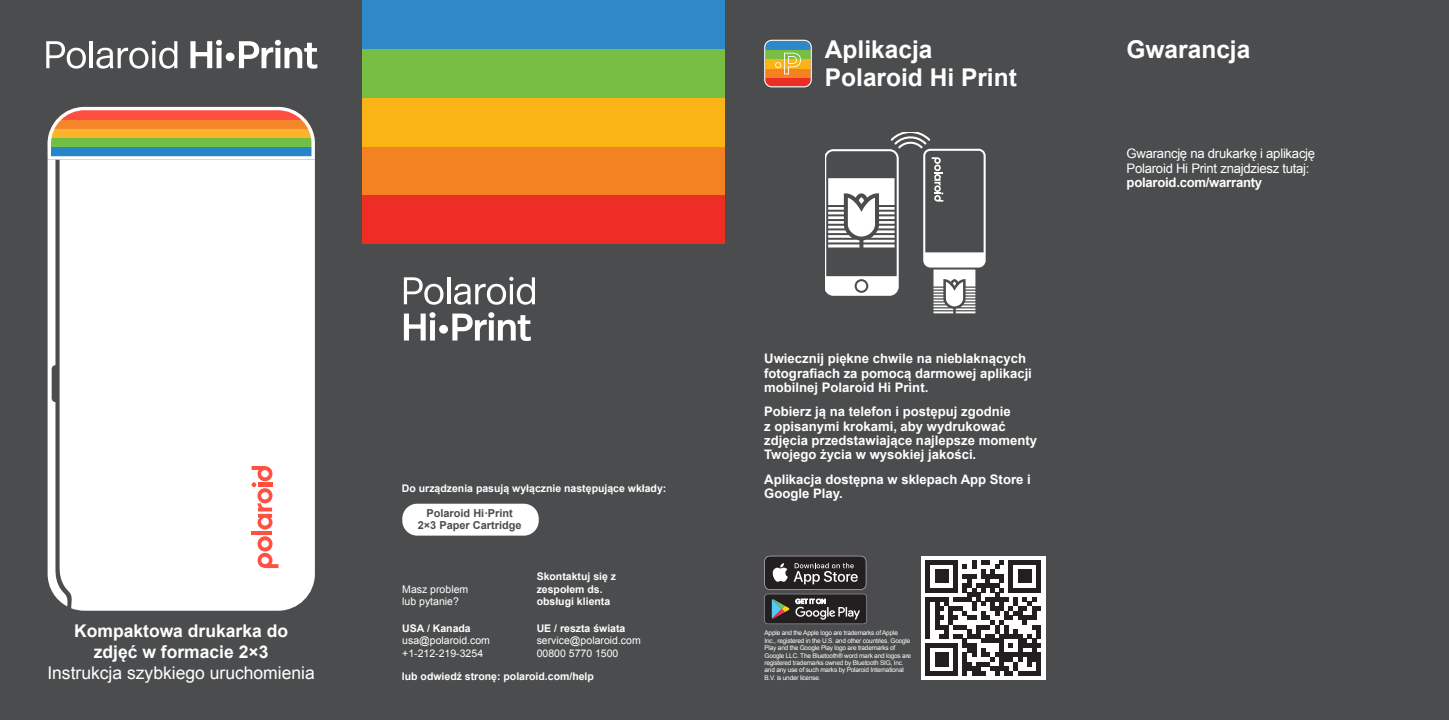
<style>
.page{position:relative;width:1449px;height:720px;background:#fff}
.page>*{position:absolute;margin:0;border:0;box-sizing:border-box;transform-origin:0 0}
.t1{font:700 24.5px/28px "Arial";color:#fff}
.t2{font:700 17.5px/21px "Arial";color:#fff;text-align:center}
.t3{font:17.5px "Arial";color:#fff}
.t4{font:700 13.12px/14.3px "Arial";color:#fff}
.t5{font:13.12px/14.3px "Arial";letter-spacing:-.02em;color:#fff}
.t6{font:700 13.12px "Arial";letter-spacing:-.02em;color:#fff}
.t7{font:700 11.03px/12.2px "Arial";color:#4b4c4d;text-align:center}
.t8{font:700 10.5px/12.2px "Arial";color:#fff}
.t9{font:10.5px/12.2px "Arial";color:#fff}
.t10{font:6.48px/7.4px "Arial";letter-spacing:-.03em;color:#fff}
</style>
<div class="page">
<div style="left:0;top:0;width:1449px;height:719px;background:#4b4c4d"></div>
<div style="left:362px;top:0;width:362px;height:49px;background:#2f89c9"></div>
<div style="left:362px;top:49px;width:362px;height:49px;background:#77be42"></div>
<div style="left:362px;top:98px;width:362px;height:49px;background:#fbb416"></div>
<div style="left:362px;top:147px;width:362px;height:48px;background:#f58220"></div>
<div style="left:362px;top:195px;width:362px;height:49px;background:#ee2d27"></div>
<svg style="left:764px;top:555px;width:103px;height:69px;background:#4a4849"></svg>
<div style="left:765px;top:77px;width:45px;height:9px;background:#ee2d27"></div>
<div style="left:765px;top:68px;width:45px;height:9px;background:#f58220"></div>
<div style="left:765px;top:59px;width:45px;height:9px;background:#fbb416"></div>
<div style="left:765px;top:50px;width:45px;height:9px;background:#77be42"></div>
<div style="left:765px;top:41px;width:45px;height:9px;background:#2f89c9"></div>
<svg style="left:775px;top:53px;width:26px;height:21px"></svg>
<div style="left:764px;top:40px;width:48px;height:47px;border:1px solid #fff;border-radius:7px"></div>
<div style="left:402px;top:503px;width:137px;height:32px;background:#fff;border-radius:15px"></div>
<div style="left:921px;top:555px;width:124px;height:124px;background:#fff"></div>
<svg style="left:925px;top:560px;width:116px;height:115px"></svg>
<svg style="left:48px;top:107px;width:267px;height:499px;background:#f5f0eb"></svg>
<svg style="left:825px;top:132px;width:160px;height:181px"></svg>
<svg style="left:46px;top:41px;width:40px;height:28px"></svg>
<hr style="left:90px;top:41px;width:3px;height:27px;background:#fff">
<svg style="left:96px;top:41px;width:81px;height:28px"></svg>
<svg style="left:190px;top:40px;width:127px;height:29px"></svg>
<svg style="left:404px;top:312px;width:127px;height:29px"></svg>
<svg style="left:404px;top:277px;width:39px;height:27px"></svg>
<hr style="left:447px;top:277px;width:3px;height:27px;background:#fff">
<svg style="left:454px;top:277px;width:81px;height:27px"></svg>
<h2 class="t2" style="left:74px;top:621px;width:215px">Kompaktowa drukarka do zdjęć w formacie 2×3</h2>
<h2 class="t3" style="left:47px;top:661px;width:269px">Instrukcja szybkiego uruchomienia</h2>
<p class="t8" style="left:402px;top:482px;width:266px">Do urządzenia pasują wyłącznie następujące wkłady:</p>
<p class="t7" style="left:418px;top:507px;width:105px">Polaroid Hi·Print<br>2×3 Paper Cartridge</p>
<p class="t9" style="left:402px;top:582px;width:67px">Masz problem lub pytanie?</p>
<p class="t8" style="left:402px;top:622px;width:70px">USA / Kanada</p>
<p class="t9" style="left:402px;top:634px;width:89px">usa@polaroid.com +1-212-219-3254</p>
<p class="t8" style="left:537px;top:570px;width:81px">Skontaktuj się z zespołem ds. obsługi klienta</p>
<p class="t8" style="left:537px;top:622px;width:90px">UE / reszta świata</p>
<p class="t9" style="left:537px;top:634px;width:106px">service@polaroid.com<br>00800 5770 1500</p>
<p class="t8" style="left:402px;top:669px;width:193px">lub odwiedź stronę: polaroid.com/help</p>
<h1 class="t1" style="left:825px;top:36px;width:193px">Aplikacja<br>Polaroid Hi Print</h1>
<p class="t4" style="left:764px;top:352px;width:269px">Uwiecznij piękne chwile na nieblaknących fotografiach za pomocą darmowej aplikacji mobilnej Polaroid Hi Print.</p>
<p class="t4" style="left:764px;top:405px;width:274px">Pobierz ją na telefon i postępuj zgodnie<br>z opisanymi krokami, aby wydrukować zdjęcia przedstawiające najlepsze momenty Twojego życia w wysokiej jakości.</p>
<p class="t4" style="left:764px;top:472px;width:268px">Aplikacja dostępna w sklepach App Store i<br>Google Play.</p>
<p class="t10" style="left:764px;top:629px;width:148px">Apple and the Apple logo are trademarks of Apple<br>Inc., registered in the U.S. and other countries. Google Play and the Google Play logo are trademarks of Google LLC. The Bluetooth® word mark and logos are registered trademarks owned by Bluetooth SIG, Inc. and any use of such marks by Polaroid International B.V. is under license.</p>
<h1 class="t1" style="left:1126px;top:36px;width:125px">Gwarancja</h1>
<p class="t5" style="left:1126px;top:146px;width:190px">Gwarancję na drukarkę i aplikację<br>Polaroid Hi Print znajdziesz tutaj:</p>
<p class="t6" style="left:1126px;top:174px;width:137px">polaroid.com/warranty</p>
</div>
